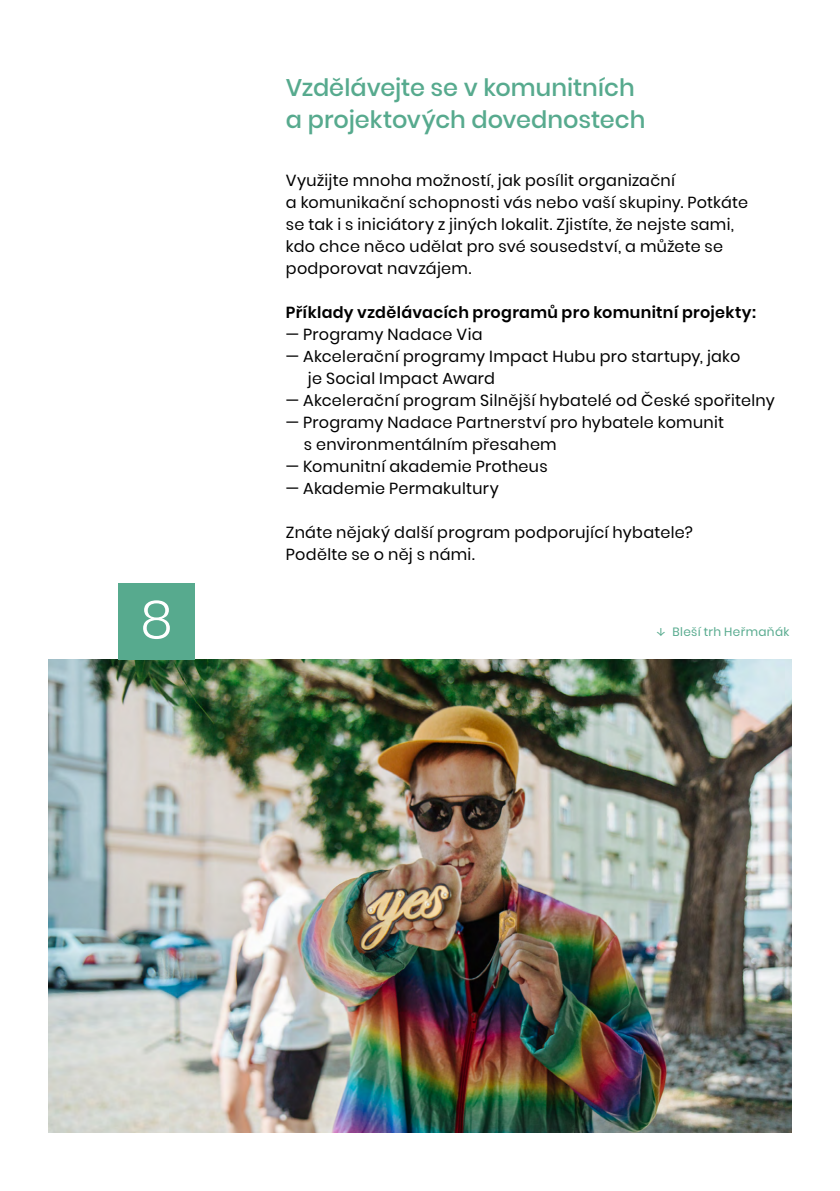
<style>
.page{position:relative;width:840px;height:1191px;background:#fff}
.page>*{position:absolute;margin:0;border:0;box-sizing:border-box;transform-origin:0 0}
.t1{font:300 52px "Poppins";color:#fff}
.t2{font:500 24px/32px "Poppins";color:#57aa8e}
.t3{font:16px/22px "Poppins";letter-spacing:.02em;color:#000}
.t4{font:600 16px "Poppins";letter-spacing:.02em;color:#000}
.t5{font:12px "Poppins";letter-spacing:.03em;color:#57aa8e}
.s1{font-family:"Work Sans"}
</style>
<div class="page">
<img style="left:48px;top:660px;width:743px;height:473px">
<div style="left:118px;top:583px;width:77px;height:77px;background:#57aa8e"></div>
<h1 class="t1" style="left:140px;top:589px;width:34px">8</h1>
<h2 class="t2" style="left:286px;top:72px;width:361px">Vzdělávejte se v komunitních a projektových dovednostech</h2>
<p class="t3" style="left:286px;top:169px;width:463px">Využijte mnoha možností, jak posílit organizační<br>a komunikační schopnosti vás nebo vaší skupiny. Potkáte se tak i s iniciátory z jiných lokalit. Zjistíte, že nejste sami, kdo chce něco udělat pro své sousedství, a můžete se podporovat navzájem.</p>
<p class="t4" style="left:286px;top:303px;width:471px">Příklady vzdělávacích programů pro komunitní projekty:</p>
<p class="t3" style="left:286px;top:323px;width:198px">— Programy Nadace Via</p>
<p class="t3" style="left:308px;top:345px;width:433px;text-indent:-22px">— Akcelerační programy Impact Hubu pro startupy, jako je Social Impact Award</p>
<p class="t3" style="left:286px;top:389px;width:490px">— Akcelerační program Silnější hybatelé od České spořitelny</p>
<p class="t3" style="left:304px;top:411px;width:421px;text-indent:-18px">— Programy Nadace Partnerství pro hybatele komunit s environmentálním přesahem</p>
<p class="t3" style="left:286px;top:455px;width:263px">— Komunitní akademie Protheus</p>
<p class="t3" style="left:286px;top:477px;width:214px">— Akademie Permakultury</p>
<p class="t3" style="left:286px;top:521px;width:408px">Znáte nějaký další program podporující hybatele?<br>Podělte se o něj s námi.</p>
<p class="t5" style="left:656px;top:624px;width:134px"><span class="s1">↓</span> Bleší trh Heřmaňák</p>
</div>
